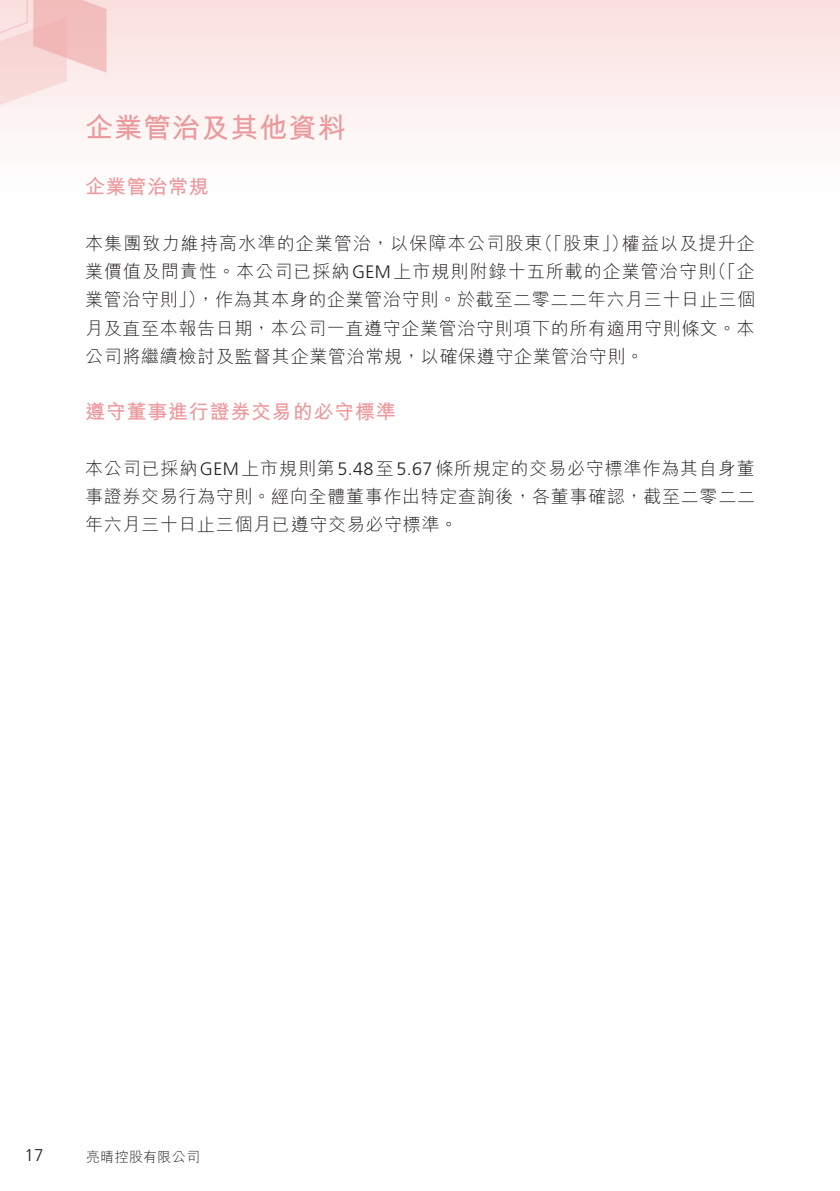
<style>
.page{position:relative;width:840px;height:1191px;background:#fff}
.page>*{position:absolute;margin:0;border:0;box-sizing:border-box;transform-origin:0 0}
.Running_Head{font:700 28px "M Hei HK";letter-spacing:.035em;color:#eb999c}
._01_H1{font:700 20px "M Hei HK";letter-spacing:.035em;color:#eb999c}
._00_txt{font:300 18px/28px "M Hei HK";letter-spacing:.035em;color:#231f20}
._00_txt-2{font:300 18px/28px "M Hei HK";letter-spacing:.055em;color:#231f20}
._00_txt-3{font:300 18px "M Hei HK";letter-spacing:.065em;color:#231f20}
.t1{font:300 17px "Frutiger LT Std";color:#231f20}
.t2{font:300 14px "M Hei HK";letter-spacing:.015em;color:#231f20}
.s1{font-family:"Frutiger LT Std"}
</style>
<div class="page">
<p class="Running_Head" style="left:85px;top:108px;width:262px">企業管治及其他資料</p>
<p class="_01_H1" style="left:85px;top:172px;width:125px">企業管治常規</p>
<p class="_00_txt-3" style="left:85px;top:235px;width:458px">本集團致力維持高水準的企業管治，以保障本公司股東</p>
<p class="_00_txt-3" style="left:621px;top:235px;width:134px">權益以及提升企</p>
<p class="_00_txt" style="left:535px;top:230px;width:95px">（「股東」）</p>
<p class="_00_txt" style="left:708px;top:258px;width:47px">（「企</p>
<p class="_00_txt-2" style="left:197px;top:258px;width:559px;text-indent:-112px">業價值及問責性。本公司已採納<span class="s1">GEM</span>上市規則附錄十五所載的企業管治守則<br>，作為其本身的企業管治守則。於截至二零二二年六月三十日止三個</p>
<p class="_00_txt" style="left:85px;top:286px;width:670px">業管治守則」）<br>月及直至本報告日期，本公司一直遵守企業管治守則項下的所有適用守則條文。本公司將繼續檢討及監督其企業管治常規，以確保遵守企業管治守則。</p>
<p class="_01_H1" style="left:85px;top:396px;width:312px">遵守董事進行證券交易的必守標準</p>
<p class="_00_txt" style="left:85px;top:454px;width:671px;text-align:justify">本公司已採納<span class="s1">GEM</span>上市規則第<span class="s1">5.48</span>至<span class="s1">5.67</span>條所規定的交易必守標準作為其自身董事證券交易行為守則。經向全體董事作出特定查詢後，各董事確認，截至二零二二年六月三十日止三個月已遵守交易必守標準。</p>
<p class="t1" style="left:25px;top:1145px;width:20px">17</p>
<p class="t2" style="left:86px;top:1149px;width:115px">亮晴控股有限公司</p>
</div>
